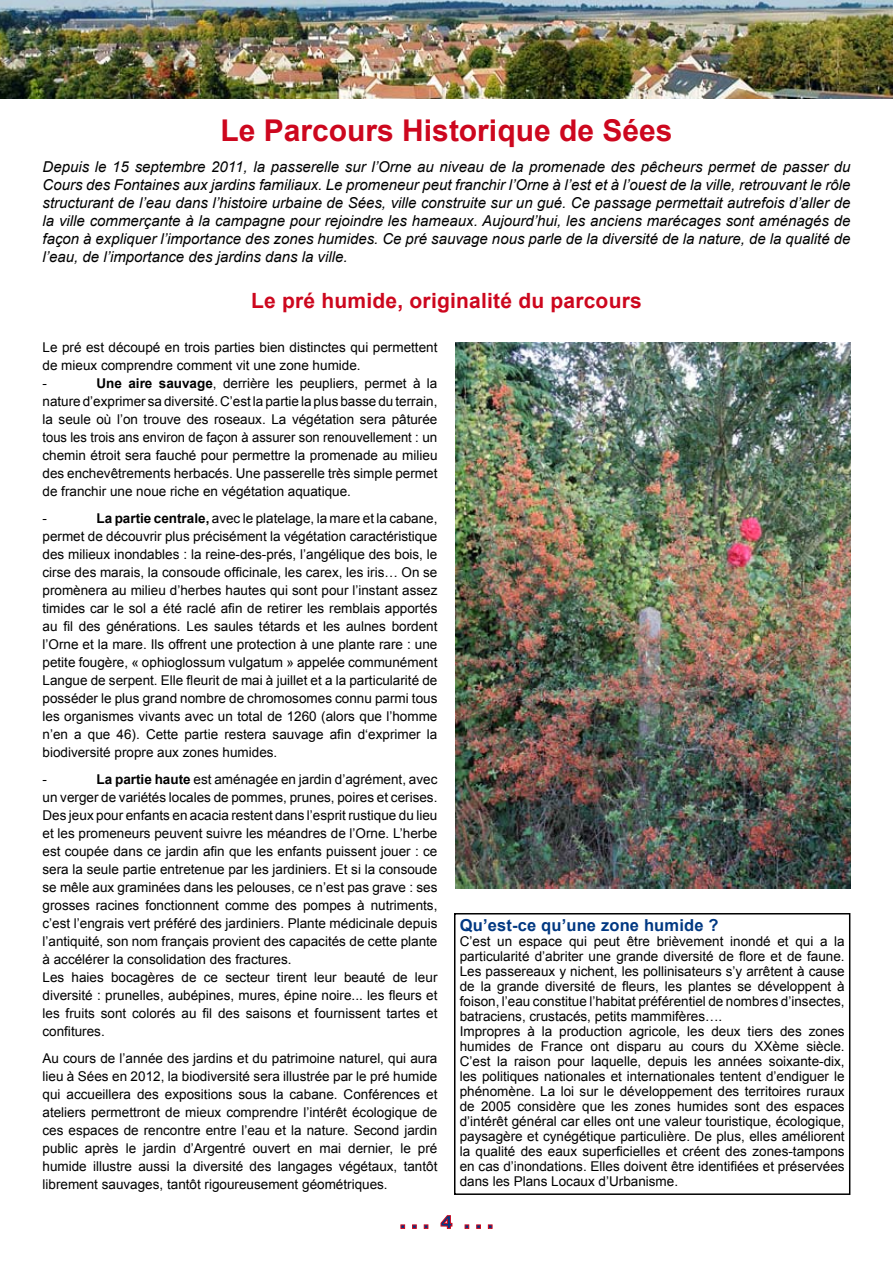
<style>
.page{position:relative;width:893px;height:1263px;background:#fff}
.page>*{position:absolute;margin:0;border:0;box-sizing:border-box;transform-origin:0 0}
.t1{font:700 30px "Arial";color:#cd071e}
.t2{font:700 21px "Arial";letter-spacing:.01em;color:#cd071e}
.t3{font:700 16.5px "Arial";letter-spacing:.01em;color:#003882}
.t4{font:italic 15px/18px "Arial";color:#000;text-align:justify}
.t5{font:13.5px/18px "Arial";color:#000}
.s1{font-weight:700}
</style>
<div class="page">
<img style="left:0;top:0;width:893px;height:98px">
<svg style="left:400px;top:1215px;width:93px;height:14px"></svg>
<div style="left:454px;top:913px;width:396px;height:282px;border:2px solid #000"></div>
<img style="left:455px;top:342px;width:395px;height:546px">
<h1 class="t1" style="left:221px;top:111px;width:453px">Le Parcours Historique de Sées</h1>
<p class="t4" style="left:43px;top:158px;width:809px">Depuis le 15 septembre 2011, la passerelle sur l’Orne au niveau de la promenade des pêcheurs permet de passer du Cours des Fontaines aux jardins familiaux. Le promeneur peut franchir l’Orne à l’est et à l’ouest de la ville, retrouvant le rôle structurant de l’eau dans l’histoire urbaine de Sées, ville construite sur un gué. Ce passage permettait autrefois d’aller de la ville commerçante à la campagne pour rejoindre les hameaux. Aujourd’hui, les anciens marécages sont aménagés de façon à expliquer l’importance des zones humides. Ce pré sauvage nous parle de la diversité de la nature, de la qualité de l’eau, de l’importance des jardins dans la ville.</p>
<h2 class="t2" style="left:251px;top:286px;width:392px">Le pré humide, originalité du parcours</h2>
<p class="t5" style="left:43px;top:339px;width:396px">Le pré est découpé en trois parties bien distinctes qui permettent de mieux comprendre comment vit une zone humide.<br>-</p>
<p class="t5" style="left:43px;top:375px;width:396px;text-align:justify;text-indent:54px"><span class="s1">Une aire sauvage</span>, derrière les peupliers, permet à la nature d’exprimer sa diversité. C’est la partie la plus basse du terrain, la seule où l’on trouve des roseaux. La végétation sera pâturée tous les trois ans environ de façon à assurer son renouvellement : un chemin étroit sera fauché pour permettre la promenade au milieu des enchevêtrements herbacés. Une passerelle très simple permet de franchir une noue riche en végétation aquatique.</p>
<p class="t5" style="left:43px;top:510px;width:6px">-</p>
<p class="t5" style="left:43px;top:510px;width:396px;text-align:justify;text-indent:54px"><span class="s1">La partie centrale,</span> avec le platelage, la mare et la cabane, permet de découvrir plus précisément la végétation caractéristique des milieux inondables : la reine-des-prés, l’angélique des bois, le cirse des marais, la consoude officinale, les carex, les iris… On se promènera au milieu d’herbes hautes qui sont pour l’instant assez timides car le sol a été raclé afin de retirer les remblais apportés au fil des générations. Les saules tétards et les aulnes bordent l’Orne et la mare. Ils offrent une protection à une plante rare : une petite fougère, « ophioglossum vulgatum » appelée communément Langue de serpent. Elle fleurit de mai à juillet et a la particularité de posséder le plus grand nombre de chromosomes connu parmi tous les organismes vivants avec un total de 1260 (alors que l’homme n’en a que 46). Cette partie restera sauvage afin d‘exprimer la biodiversité propre aux zones humides.</p>
<p class="t5" style="left:43px;top:770px;width:6px">-</p>
<p class="t5" style="left:43px;top:770px;width:396px;text-indent:54px"><span class="s1">La partie haute</span> est aménagée en jardin d’agrément, avec un verger de variétés locales de pommes, prunes, poires et cerises.<br>Des jeux pour enfants en acacia restent dans l’esprit rustique du lieu et les promeneurs peuvent suivre les méandres de l’Orne. L’herbe est coupée dans ce jardin afin que les enfants puissent jouer : ce sera la seule partie entretenue par les jardiniers. Et si la consoude se mêle aux graminées dans les pelouses, ce n’est pas grave : ses grosses racines fonctionnent comme des pompes à nutriments, c’est l’engrais vert préféré des jardiniers. Plante médicinale depuis l’antiquité, son nom français provient des capacités de cette plante à accélérer la consolidation des fractures.<br>Les haies bocagères de ce secteur tirent leur beauté de leur diversité : prunelles, aubépines, mures, épine noire... les fleurs et les fruits sont colorés au fil des saisons et fournissent tartes et confitures.</p>
<p class="t5" style="left:43px;top:1049px;width:396px;text-align:justify">Au cours de l’année des jardins et du patrimoine naturel, qui aura lieu à Sées en 2012, la biodiversité sera illustrée par le pré humide qui accueillera des expositions sous la cabane. Conférences et ateliers permettront de mieux comprendre l’intérêt écologique de ces espaces de rencontre entre l’eau et la nature. Second jardin public après le jardin d’Argentré ouvert en mai dernier, le pré humide illustre aussi la diversité des langages végétaux, tantôt librement sauvages, tantôt rigoureusement géométriques.</p>
<p class="t3" style="left:460px;top:914px;width:260px">Qu’est-ce qu’une zone humide ?</p>
<p class="t5" style="left:460px;top:934px;width:386px;line-height:15px">C’est un espace qui peut être brièvement inondé et qui a la particularité d’abriter une grande diversité de flore et de faune.<br>Les passereaux y nichent, les pollinisateurs s’y arrêtent à cause de la grande diversité de fleurs, les plantes se développent à foison, l’eau constitue l’habitat préférentiel de nombres d’insectes, batraciens, crustacés, petits mammifères….<br>Impropres à la production agricole, les deux tiers des zones humides de France ont disparu au cours du XXème siècle.<br>C’est la raison pour laquelle, depuis les années soixante-dix, les politiques nationales et internationales tentent d’endiguer le phénomène. La loi sur le développement des territoires ruraux de 2005 considère que les zones humides sont des espaces d’intérêt général car elles ont une valeur touristique, écologique, paysagère et cynégétique particulière. De plus, elles améliorent la qualité des eaux superficielles et créent des zones-tampons en cas d’inondations. Elles doivent être identifiées et préservées dans les Plans Locaux d’Urbanisme.</p>
</div>
